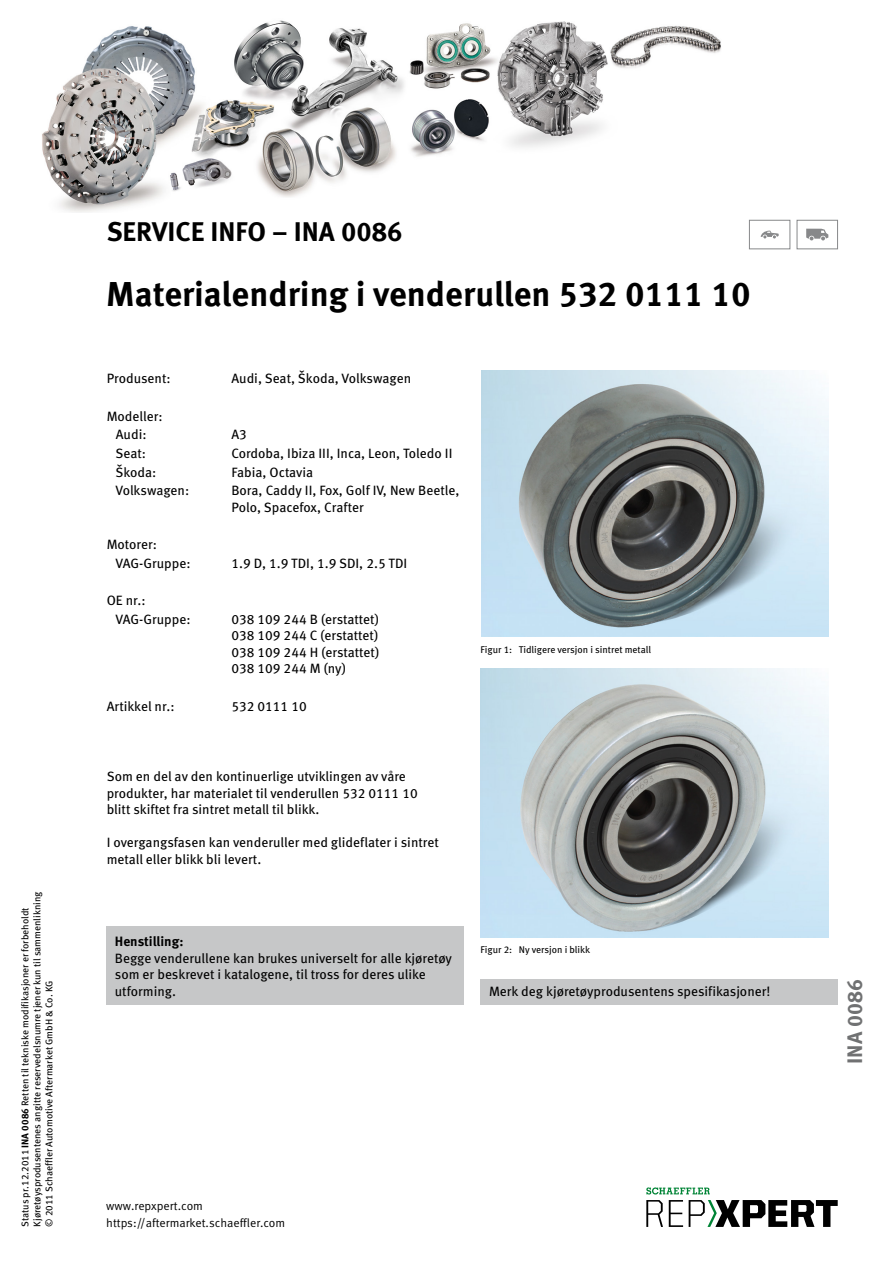
<style>
.page{position:relative;width:893px;height:1263px;background:#fff}
.page>*{position:absolute;margin:0;border:0;box-sizing:border-box;transform-origin:0 0}
.t1{font:700 34.5px "Meta Pro";color:#000}
.t2{font:700 27px "Meta Pro";color:#000}
.t3{font:700 21px "Meta Pro";color:#707172}
.t4{font:13.5px/16.5px "Meta Pro";color:#000}
.t5{font:700 13.5px "Meta Pro";color:#000}
.t6{font:12px/16.5px "Meta Pro Norm";color:#000}
.t7{font:9.75px/12px "Meta Pro";color:#000}
.s1{font-weight:700}
</style>
<div class="page">
<div style="left:106px;top:926px;width:357px;height:78px;background:#c6c7c8"></div>
<img style="left:480px;top:669px;width:348px;height:268px">
<img style="left:481px;top:370px;width:347px;height:267px">
<div style="left:480px;top:980px;width:358px;height:25px;background:#c6c7c8"></div>
<div style="left:749px;top:220px;width:41px;height:29px;border:1px solid #87888a"></div>
<svg style="left:761px;top:231px;width:18px;height:7px"></svg>
<div style="left:797px;top:220px;width:41px;height:29px;border:1px solid #87888a"></div>
<svg style="left:806px;top:229px;width:22px;height:11px"></svg>
<img style="left:42px;top:20px;width:679px;height:192px">
<svg style="left:646px;top:1200px;width:17px;height:27px"></svg>
<svg style="left:669px;top:1200px;width:14px;height:27px"></svg>
<svg style="left:689px;top:1200px;width:149px;height:27px"></svg>
<svg style="left:646px;top:1187px;width:64px;height:7px"></svg>
<p class="t7" style="left:19px;top:1227px;width:337px;rotate:-90deg">Status pr.12.2011 <span class="s1">INA 0086</span> Retten til tekniske modifikasjoner er forbeholdt<br>Kjøretøysprodusentenes angitte reservedelsnumre tjener kun til sammenlikning © 2011 Schaeffler Automotive Aftermarket GmbH &amp; Co. KG</p>
<h2 class="t2" style="left:107px;top:210px;width:297px">SERVICE INFO – INA 0086</h2>
<h1 class="t1" style="left:106px;top:267px;width:646px">Materialendring i venderullen 532 0111 10</h1>
<p class="t4" style="left:107px;top:369px;width:66px">Produsent:</p>
<p class="t4" style="left:231px;top:369px;width:181px">Audi, Seat, Škoda, Volkswagen</p>
<p class="t4" style="left:107px;top:406px;width:58px;line-height:18.8px;text-align:center">Modeller:<br>Audi:</p>
<p class="t4" style="left:231px;top:425px;width:17px">A3</p>
<p class="t4" style="left:116px;top:444px;width:32px">Seat:</p>
<p class="t4" style="left:231px;top:444px;width:223px">Cordoba, Ibiza III, Inca, Leon, Toledo II</p>
<p class="t4" style="left:116px;top:463px;width:42px">Škoda:</p>
<p class="t4" style="left:231px;top:463px;width:83px">Fabia, Octavia</p>
<p class="t4" style="left:116px;top:481px;width:75px">Volkswagen:</p>
<p class="t4" style="left:231px;top:481px;width:230px">Bora, Caddy II, Fox, Golf IV, New Beetle,<br>Polo, Spacefox, Crafter</p>
<p class="t4" style="left:116px;top:534px;width:77px;line-height:18.8px;text-indent:-9px">Motorer:<br>VAG-Gruppe:</p>
<p class="t4" style="left:231px;top:554px;width:177px">1.9 D, 1.9 TDI, 1.9 SDI, 2.5 TDI</p>
<p class="t4" style="left:116px;top:590px;width:77px;line-height:18.8px;text-indent:-9px">OE nr.:<br>VAG-Gruppe:</p>
<p class="t4" style="left:231px;top:610px;width:149px;text-align:justify">038 109 244 B (erstattet)<br>038 109 244 C (erstattet)<br>038 109 244 H (erstattet)<br>038 109 244 M (ny)</p>
<p class="t4" style="left:107px;top:697px;width:70px">Artikkel nr.:</p>
<p class="t4" style="left:231px;top:697px;width:77px">532 0111 10</p>
<p class="t7" style="left:480px;top:643px;width:172px">Figur 1: Tidligere versjon i sintret metall</p>
<p class="t4" style="left:107px;top:767px;width:313px">Som en del av den kontinuerlige utviklingen av våre produkter, har materialet til venderullen 532 0111 10 blitt skiftet fra sintret metall til blikk.</p>
<p class="t4" style="left:107px;top:833px;width:334px">I overgangsfasen kan venderuller med glideflater i sintret metall eller blikk bli levert.</p>
<p class="t5" style="left:115px;top:931px;width:70px">Henstilling:</p>
<p class="t4" style="left:115px;top:949px;width:339px">Begge venderullene kan brukes universelt for alle kjøretøy som er beskrevet i katalogene, til tross for deres ulike utforming.</p>
<p class="t7" style="left:480px;top:942px;width:111px">Figur 2: Ny versjon i blikk</p>
<p class="t4" style="left:489px;top:982px;width:283px">Merk deg kjøretøyprodusentens spesifikasjoner!</p>
<p class="t6" style="left:106px;top:1197px;width:180px">www.repxpert.com https://aftermarket.schaeffler.com</p>
<h3 class="t3" style="left:838px;top:1064px;width:86px;rotate:-90deg">INA 0086</h3>
</div>
